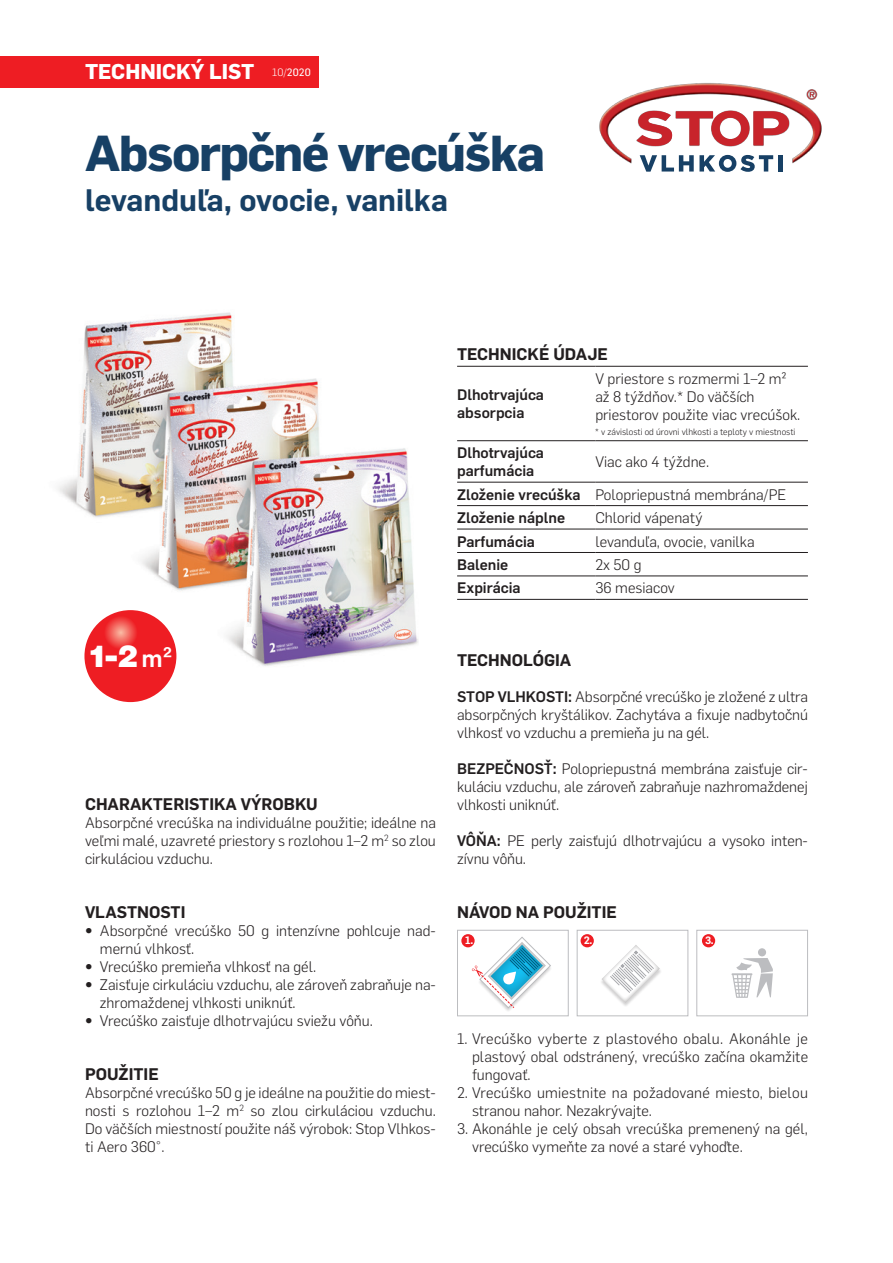
<style>
.page{position:relative;width:893px;height:1263px;background:#fff}
.page>*{position:absolute;margin:0;border:0;box-sizing:border-box;transform-origin:0 0}
.t1{font:700 49.5px "Flama";letter-spacing:-.03em;color:#174065}
.t2{font:31.8px "Nimbus Sans DOT Blac";color:#fff}
.t3{font:600 30.45px "Flama";color:#174065}
.t4{font:700 21px "Flama";color:#fff}
.t5{font:600 16.5px "Flama";color:#231f20}
.t6{font:300 15px/18px "Flama";color:#231f20}
.t7{font:500 15px/18px "Flama";color:#231f20}
.t8{font:600 10.5px "Flama";color:#fff}
.t9{font:300 9px "Flama";color:#231f20}
.s1{font-family:"Nimbus Sans DOT";font-weight:700;font-size:25.5px}
.s2{font-family:"Helvetica Neue LT Pro";font-stretch:condensed}
.s3{font-weight:500}
</style>
<div class="page">
<div style="left:0;top:56px;width:319px;height:31px;background:#ee1d23"></div>
<svg style="left:472px;top:937px;width:79px;height:71px"></svg>
<div style="left:457px;top:930px;width:112px;height:86px;border:1px solid #bcbdc0"></div>
<svg style="left:731px;top:948px;width:42px;height:50px"></svg>
<div style="left:696px;top:930px;width:112px;height:86px;border:1px solid #bcbdc0"></div>
<div style="left:461px;top:934px;width:14px;height:13px;background:#ee1d23;border-radius:50%"></div>
<img style="left:601px;top:970px;width:60px;height:36px">
<svg style="left:602px;top:945px;width:58px;height:58px"></svg>
<div style="left:577px;top:930px;width:111px;height:86px;border:1px solid #bcbdc0"></div>
<div style="left:581px;top:934px;width:13px;height:13px;background:#ee1d23;border-radius:50%"></div>
<div style="left:702px;top:934px;width:13px;height:13px;background:#ee1d23;border-radius:50%"></div>
<img style="left:599px;top:83px;width:223px;height:81px">
<svg style="left:640px;top:155px;width:133px;height:17px"></svg>
<div style="left:778px;top:155px;width:5px;height:17px;background:#174065"></div>
<svg style="left:637px;top:111px;width:152px;height:35px"></svg>
<hr style="left:457px;top:366px;width:138px;height:1px;background:#231f20">
<hr style="left:595px;top:366px;width:213px;height:1px;background:#231f20">
<hr style="left:457px;top:440px;width:138px;height:1px;background:#231f20">
<hr style="left:595px;top:440px;width:213px;height:1px;background:#231f20">
<hr style="left:457px;top:482px;width:138px;height:1px;background:#231f20">
<hr style="left:595px;top:482px;width:213px;height:1px;background:#231f20">
<hr style="left:457px;top:505px;width:138px;height:1px;background:#231f20">
<hr style="left:595px;top:505px;width:213px;height:1px;background:#231f20">
<hr style="left:457px;top:529px;width:138px;height:1px;background:#231f20">
<hr style="left:595px;top:529px;width:213px;height:1px;background:#231f20">
<hr style="left:457px;top:552px;width:138px;height:1px;background:#231f20">
<hr style="left:595px;top:552px;width:213px;height:1px;background:#231f20">
<hr style="left:457px;top:576px;width:138px;height:1px;background:#231f20">
<hr style="left:595px;top:576px;width:213px;height:1px;background:#231f20">
<hr style="left:457px;top:599px;width:138px;height:1px;background:#231f20">
<hr style="left:595px;top:599px;width:213px;height:1px;background:#231f20">
<img style="left:58px;top:312px;width:360px;height:377px">
<div style="left:84px;top:610px;width:92px;height:92px;background:#ee1d23;border-radius:50%"></div>
<svg style="left:102px;top:614px;width:37px;height:37px"></svg>
<h3 class="t4" style="left:85px;top:56px;width:227px">TECHNICKÝ LIST <sup>10/</sup><sup>2020</sup></h3>
<h1 class="t1" style="left:85px;top:118px;width:462px">Absorpčné vrecúška</h1>
<h3 class="t3" style="left:85px;top:178px;width:364px">levanduľa, ovocie, vanilka</h3>
<p class="t5" style="left:457px;top:342px;width:152px">TECHNICKÉ ÚDAJE</p>
<p class="t7" style="left:457px;top:385px;width:88px">Dlhotrvajúca absorpcia</p>
<p class="t6" style="left:595px;top:369px;width:207px">V priestore s rozmermi 1–2 m² až 8 týždňov.* Do väčších priestorov použite viac vrecúšok.</p>
<p class="t9" style="left:595px;top:425px;width:202px">* v závislosti od úrovni vlhkosti a teploty v miestnosti</p>
<h2 class="t2" style="left:87px;top:637px;width:88px">1-2<span class="s1">m²</span></h2>
<p class="t5" style="left:85px;top:792px;width:234px">CHARAKTERISTIKA VÝROBKU</p>
<p class="t6" style="left:85px;top:813px;width:352px;text-align:justify">Absorpčné vrecúška na individuálne použitie; ideálne na veľmi malé, uzavreté priestory s rozlohou 1–2 m<sup>2</sup> so zlou cirkuláciou vzduchu.</p>
<p class="t5" style="left:85px;top:900px;width:102px">VLASTNOSTI</p>
<p class="t6" style="left:100px;top:921px;width:337px;text-indent:-15px"><span class="s2">•</span> Absorpčné vrecúško 50 g intenzívne pohlcuje nad&shy;mernú vlhkosť.</p>
<p class="t6" style="left:85px;top:957px;width:233px"><span class="s2">•</span> Vrecúško premieňa vlhkosť na gél.</p>
<p class="t6" style="left:100px;top:975px;width:337px;text-indent:-15px"><span class="s2">•</span> Zaisťuje cirkuláciu vzduchu, ale zároveň zabraňuje na&shy;zhromaždenej vlhkosti uniknúť.</p>
<p class="t6" style="left:85px;top:1011px;width:289px"><span class="s2">•</span> Vrecúško zaisťuje dlhotrvajúcu sviežu vôňu.</p>
<p class="t5" style="left:85px;top:1062px;width:75px">POUŽITIE</p>
<p class="t6" style="left:85px;top:1083px;width:352px;text-align:justify">Absorpčné vrecúško 50 g je ideálne na použitie do miest&shy;nosti s rozlohou 1–2 m<sup>2</sup> so zlou cirkuláciou vzduchu.<br>Do väčších miestností použite náš výrobok: Stop Vlhkos&shy;ti Aero 360°.</p>
<p class="t7" style="left:457px;top:443px;width:88px">Dlhotrvajúca parfumácia</p>
<p class="t6" style="left:457px;top:445px;width:331px;line-height:32.4px;text-indent:138px">Viac ako 4 týždne.<br><span class="s3">Zloženie vrecúška</span> Polopriepustná membrána/PE</p>
<p class="t7" style="left:457px;top:508px;width:110px">Zloženie náplne</p>
<p class="t6" style="left:595px;top:508px;width:109px">Chlorid vápenatý</p>
<p class="t7" style="left:457px;top:531px;width:79px">Parfumácia</p>
<p class="t6" style="left:595px;top:531px;width:161px">levanduľa, ovocie, vanilka</p>
<p class="t7" style="left:457px;top:554px;width:53px">Balenie</p>
<p class="t6" style="left:595px;top:555px;width:48px">2x 50 g</p>
<p class="t7" style="left:457px;top:578px;width:65px">Expirácia</p>
<p class="t6" style="left:595px;top:578px;width:81px">36 mesiacov</p>
<p class="t5" style="left:457px;top:648px;width:116px">TECHNOLÓGIA</p>
<p class="t6" style="left:457px;top:687px;width:352px;text-align:justify"><span class="s3">STOP VLHKOSTI:</span> Absorpčné vrecúško je zložené z ultra absorpčných kryštálikov. Zachytáva a fixuje nadbytočnú vlhkosť vo vzduchu a premieňa ju na gél.</p>
<p class="t6" style="left:457px;top:759px;width:352px;text-align:justify"><span class="s3">BEZPEČNOSŤ:</span> Polopriepustná membrána zaisťuje cir&shy;kuláciu vzduchu, ale zároveň zabraňuje nazhromaždenej vlhkosti uniknúť.</p>
<p class="t6" style="left:457px;top:831px;width:352px"><span class="s3">VÔŇA:</span> PE perly zaisťujú dlhotrvajúcu a vysoko inten&shy;zívnu vôňu.</p>
<p class="t5" style="left:457px;top:900px;width:161px">NÁVOD NA POUŽITIE</p>
<p class="t8" style="left:465px;top:933px;width:9px">1.</p>
<p class="t8" style="left:584px;top:933px;width:10px">2.</p>
<p class="t8" style="left:705px;top:933px;width:10px">3.</p>
<p class="t6" style="left:472px;top:1029px;width:338px;text-align:justify;text-indent:-15px">1. Vrecúško vyberte z plastového obalu. Akonáhle je plastový obal odstránený, vrecúško začína okamžite fungovať.</p>
<p class="t6" style="left:472px;top:1083px;width:337px;text-indent:-15px">2. Vrecúško umiestnite na požadované miesto, bielou stranou nahor. Nezakrývajte.</p>
<p class="t6" style="left:472px;top:1119px;width:337px;text-indent:-15px">3. Akonáhle je celý obsah vrecúška premenený na gél, vrecúško vymeňte za nové a staré vyhoďte.</p>
</div>
